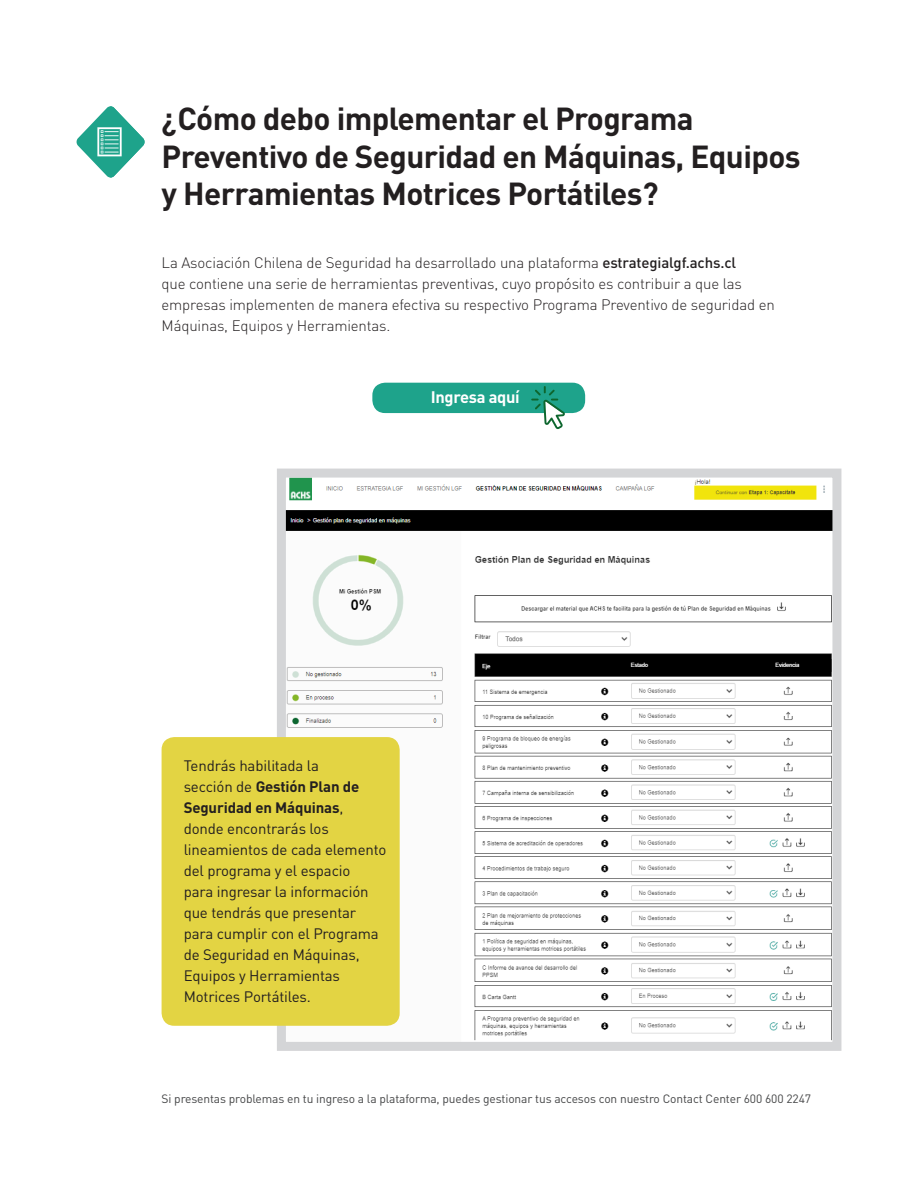
<style>
.page{position:relative;width:918px;height:1188px;background:#fff}
.page>*{position:absolute;margin:0;border:0;box-sizing:border-box;transform-origin:0 0}
.Titulo_pags{font:700 31.5px/37.5px "DIN Pro";letter-spacing:-.02em;color:#231f20}
.t1{font:700 16.5px "DIN Pro";letter-spacing:-.02em;color:#fff}
.Parrafos{font:300 15px/21px "DIN Pro";letter-spacing:-.01em;color:#231f20}
.Parrafos-2{font:15px/21px "DIN Pro";letter-spacing:-.01em;color:#231f20}
.citas{font:12px "DIN Pro";letter-spacing:-.01em;color:#454647}
.s1{font-weight:500}
.s2{font-weight:700}
</style>
<div class="page">
<svg style="left:277px;top:468px;width:565px;height:583px"></svg>
<div style="left:162px;top:737px;width:238px;height:289px;background:#e3d443;border-radius:13px"></div>
<svg style="left:76px;top:106px;width:69px;height:72px"></svg>
<div style="left:372px;top:383px;width:213px;height:30px;background:#1ea38b;border-radius:13px"></div>
<svg style="left:531px;top:386px;width:34px;height:43px"></svg>
<p class="Titulo_pags" style="left:162px;top:99px;width:641px">¿Cómo debo implementar el Programa<br>Preventivo de Seguridad en Máquinas, Equipos y Herramientas Motrices Portátiles?</p>
<p class="Parrafos" style="left:162px;top:251px;width:615px">La Asociación Chilena de Seguridad ha desarrollado una plataforma <span class="s1">estrategialgf.achs.cl<br></span>que contiene una serie de herramientas preventivas, cuyo propósito es contribuir a que las empresas implementen de manera efectiva su respectivo Programa Preventivo de seguridad en Máquinas, Equipos y Herramientas.</p>
<p class="t1" style="left:431px;top:386px;width:91px">Ingresa aquí</p>
<p class="Parrafos-2" style="left:184px;top:754px;width:204px">Tendrás habilitada la<br>sección de <span class="s2">Gestión Plan de<br>Seguridad en Máquinas</span>, donde encontrarás los lineamientos de cada elemento del programa y el espacio<br>para ingresar la información que tendrás que presentar para cumplir con el Programa de Seguridad en Máquinas,<br>Equipos y Herramientas<br>Motrices Portátiles.</p>
<p class="citas" style="left:162px;top:1090px;width:651px">Si presentas problemas en tu ingreso a la plataforma, puedes gestionar tus accesos con nuestro Contact Center 600 600 2247</p>
</div>
